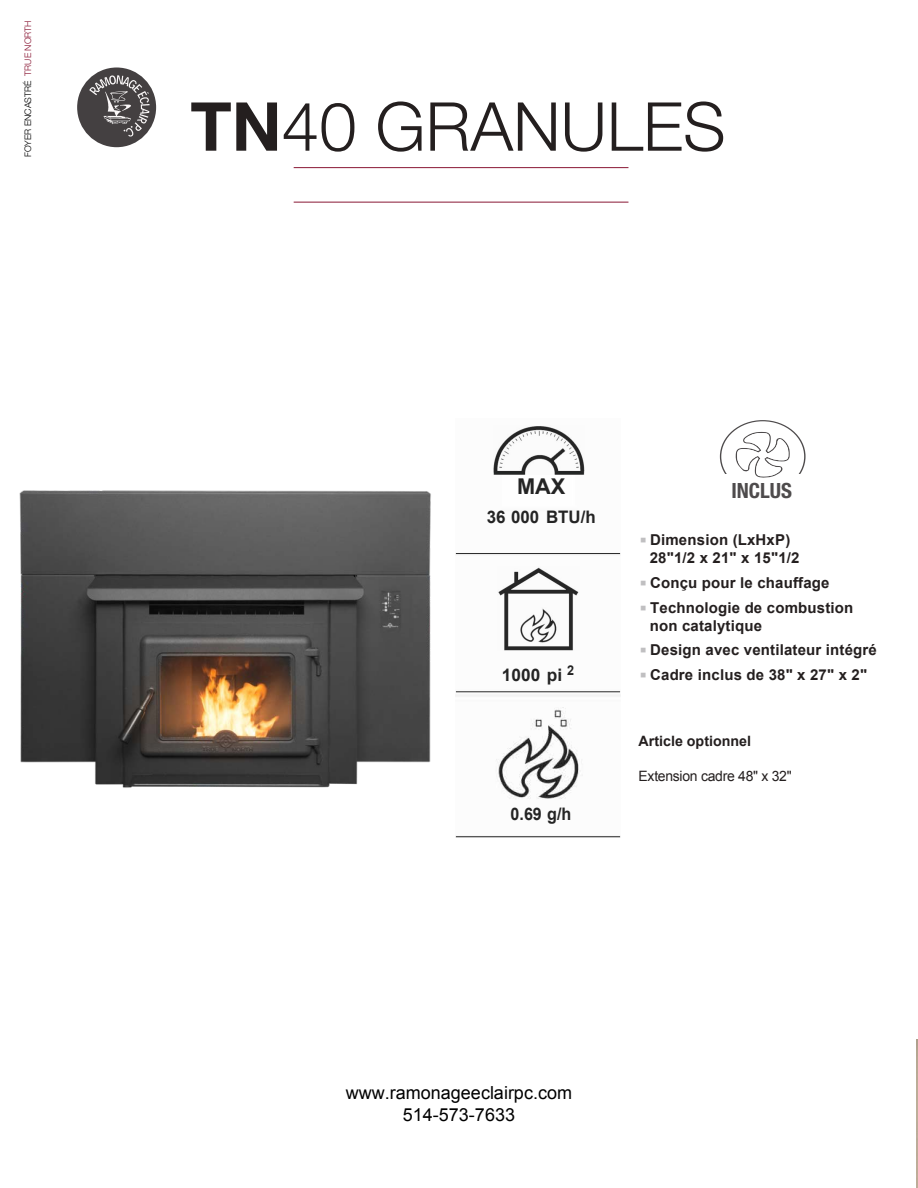
<style>
.page{position:relative;width:918px;height:1188px;background:#fff}
.page>*{position:absolute;margin:0;border:0;box-sizing:border-box;transform-origin:0 0}
.t1{font:300 67.5px "Helvetica Neue";color:#241f1f}
.t2{font:700 21.75px "Arial";color:#242424}
.t3{font:700 condensed 21px "Helvetica Neue LT Pro";color:#4e4b4c}
.t4{font:18px/21.6px "Arial";color:#000;text-align:center}
.t5{font:700 17.25px "Arial";color:#242424}
.t6{font:700 17.25px "Arial";color:#242424;scale:.93 1}
.t7{font:700 15px/18px "Arial";letter-spacing:.01em;color:#241f1f}
.t8{font:14.25px "Arial";letter-spacing:-.02em;color:#241f1f}
.t9{font:700 14.25px "Arial";color:#241f1f}
.t10{font:300 9px "Helvetica Neue";color:#000}
.s1{color:#891734}
.s2{font-weight:700}
.s3{font-family:"Lato";font-weight:800;color:#c0bfc1}
</style>
<div class="page">
<div style="left:77px;top:67px;width:79px;height:80px;background:#444041;border-radius:50%"></div>
<img style="left:78px;top:67px;width:79px;height:75px">
<svg style="left:735px;top:432px;width:55px;height:46px"></svg>
<img style="left:456px;top:466px;width:164px;height:333px">
<img style="left:493px;top:426px;width:91px;height:49px">
<img style="left:498px;top:567px;width:82px;height:83px">
<hr style="left:456px;top:553px;width:164px;height:1px;background:#242424">
<hr style="left:456px;top:691px;width:164px;height:1px;background:#242424">
<hr style="left:456px;top:836px;width:164px;height:1px;background:#242424">
<hr style="left:294px;top:202px;width:334px;height:1px;background:#891734">
<hr style="left:294px;top:167px;width:334px;height:1px;background:#891734">
<img style="left:19px;top:490px;width:412px;height:298px">
<p class="t10" style="left:21px;top:157px;width:138px;rotate:-90deg">FOYER ENCASTRÉ <span class="s1">TRUE NORTH</span></p>
<h1 class="t1" style="left:190px;top:72px;width:537px"><span class="s2">TN</span>40 GRANULES</h1>
<h2 class="t2" style="left:517px;top:472px;width:50px">MAX</h2>
<h3 class="t3" style="left:731px;top:478px;width:62px">INCLUS</h3>
<p class="t5" style="left:487px;top:506px;width:110px">36 000 BTU/h</p>
<p class="t5" style="left:502px;top:664px;width:74px">1000 pi <sup>2</sup></p>
<p class="t6" style="left:511px;top:802px;width:67px">0.69 g/h</p>
<p class="t7" style="left:650px;top:531px;width:151px;text-indent:-10px"><span class="s3">▪</span> Dimension (LxHxP)<br>28"1/2 x 21" x 15"1/2</p>
<p class="t7" style="left:640px;top:574px;width:191px"><span class="s3">▪</span> Conçu pour le chauffage</p>
<p class="t7" style="left:650px;top:599px;width:205px;text-indent:-10px"><span class="s3">▪</span> Technologie de combustion non catalytique</p>
<p class="t7" style="left:640px;top:642px;width:238px"><span class="s3">▪</span> Design avec ventilateur intégré</p>
<p class="t7" style="left:640px;top:666px;width:229px"><span class="s3">▪</span> Cadre inclus de 38" x 27" x 2"</p>
<p class="t9" style="left:639px;top:732px;width:114px">Article optionnel</p>
<p class="t8" style="left:639px;top:766px;width:155px">Extension cadre 48" x 32"</p>
<p class="t4" style="left:346px;top:1082px;width:228px">www.ramonageeclairpc.com<br>514-573-7633</p>
</div>
